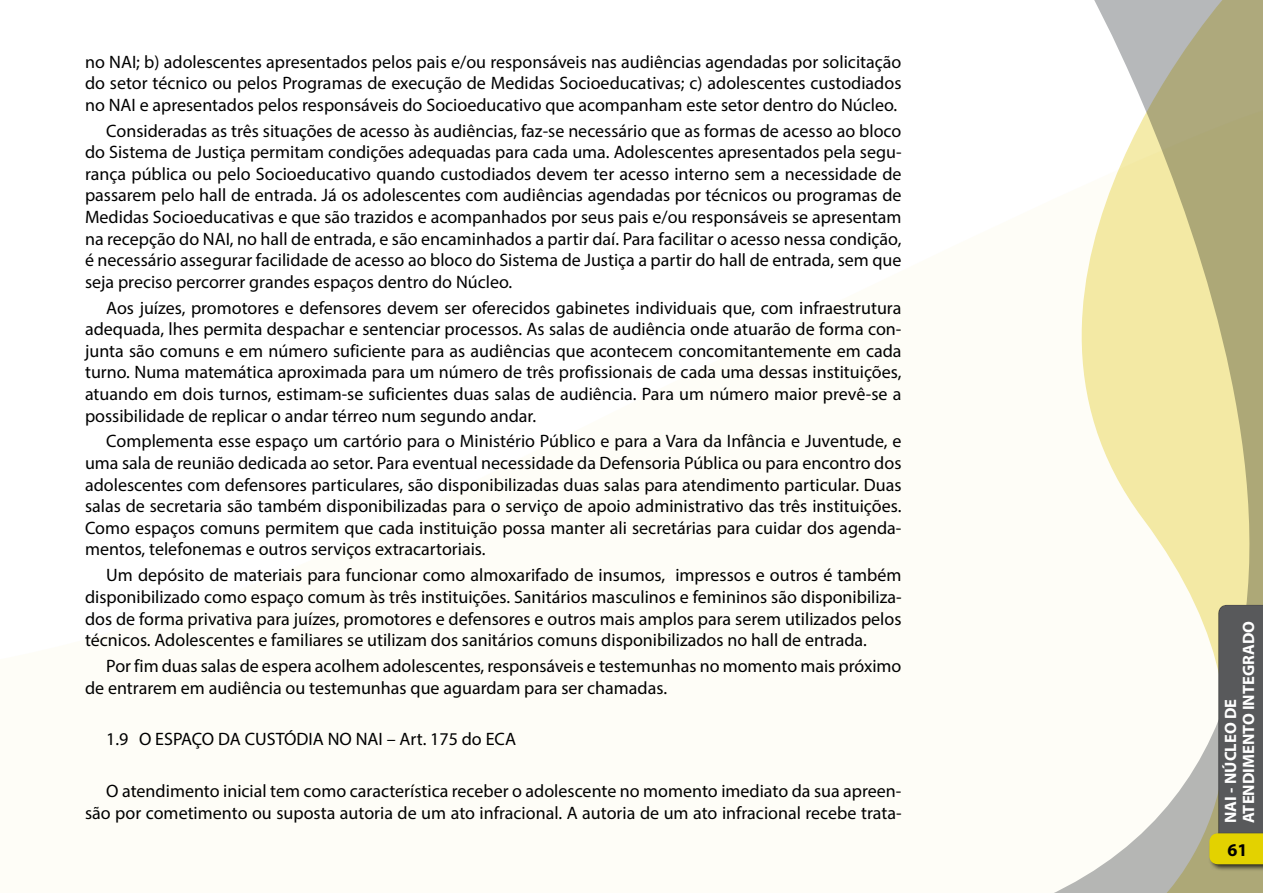
<style>
.page{position:relative;width:1263px;height:893px;background:#fff}
.page>*{position:absolute;margin:0;border:0;box-sizing:border-box;transform-origin:0 0}
.t1{font:18px/21.6px "Myriad Pro";color:#000;text-align:justify}
.t2{font:700 18px "Myriad Pro";color:#000}
.t3{font:700 16.5px/18px "Myriad Pro";color:#fff}
</style>
<div class="page">
<svg style="left:1054px;top:0;width:209px;height:893px"></svg>
<div style="left:1208px;top:832px;width:55px;height:40px;background:#000;opacity:.75"></div>
<svg style="left:1209px;top:605px;width:54px;height:259px;background:#7c7b60"></svg>
<p class="t1" style="left:85px;top:50px;width:818px">no NAI; b) adolescentes apresentados pelos pais e/ou responsáveis nas audiências agendadas por solicitação do setor técnico ou pelos Programas de execução de Medidas Socioeducativas; c) adolescentes custodiados no NAI e apresentados pelos responsáveis do Socioeducativo que acompanham este setor dentro do Núcleo.</p>
<p class="t1" style="left:85px;top:119px;width:818px;text-indent:21px">Consideradas as três situações de acesso às audiências, faz-se necessário que as formas de acesso ao bloco do Sistema de Justiça permitam condições adequadas para cada uma. Adolescentes apresentados pela segu&shy;rança pública ou pelo Socioeducativo quando custodiados devem ter acesso interno sem a necessidade de passarem pelo hall de entrada. Já os adolescentes com audiências agendadas por técnicos ou programas de Medidas Socioeducativas e que são trazidos e acompanhados por seus pais e/ou responsáveis se apresentam na recepção do NAI, no hall de entrada, e são encaminhados a partir daí. Para facilitar o acesso nessa condição, é necessário assegurar facilidade de acesso ao bloco do Sistema de Justiça a partir do hall de entrada, sem que seja preciso percorrer grandes espaços dentro do Núcleo.</p>
<p class="t1" style="left:85px;top:296px;width:818px;text-indent:21px">Aos juízes, promotores e defensores devem ser oferecidos gabinetes individuais que, com infraestrutura adequada, lhes permita despachar e sentenciar processos. As salas de audiência onde atuarão de forma con&shy;junta são comuns e em número suficiente para as audiências que acontecem concomitantemente em cada turno. Numa matemática aproximada para um número de três profissionais de cada uma dessas instituições, atuando em dois turnos, estimam-se suficientes duas salas de audiência. Para um número maior prevê-se a possibilidade de replicar o andar térreo num segundo andar.</p>
<p class="t1" style="left:85px;top:430px;width:818px;text-indent:21px">Complementa esse espaço um cartório para o Ministério Público e para a Vara da Infância e Juventude, e uma sala de reunião dedicada ao setor. Para eventual necessidade da Defensoria Pública ou para encontro dos adolescentes com defensores particulares, são disponibilizadas duas salas para atendimento particular. Duas salas de secretaria são também disponibilizadas para o serviço de apoio administrativo das três instituições.<br>Como espaços comuns permitem que cada instituição possa manter ali secretárias para cuidar dos agenda&shy;mentos, telefonemas e outros serviços extracartoriais.</p>
<p class="t1" style="left:85px;top:564px;width:818px;text-indent:21px">Um depósito de materiais para funcionar como almoxarifado de insumos, impressos e outros é também disponibilizado como espaço comum às três instituições. Sanitários masculinos e femininos são disponibiliza&shy;dos de forma privativa para juízes, promotores e defensores e outros mais amplos para serem utilizados pelos técnicos. Adolescentes e familiares se utilizam dos sanitários comuns disponibilizados no hall de entrada.</p>
<p class="t1" style="left:85px;top:655px;width:818px;text-indent:21px">Por fim duas salas de espera acolhem adolescentes, responsáveis e testemunhas no momento mais próximo de entrarem em audiência ou testemunhas que aguardam para ser chamadas.</p>
<p class="t1" style="left:106px;top:728px;width:411px">1.9 O ESPAÇO DA CUSTÓDIA NO NAI – Art. 175 do ECA</p>
<p class="t1" style="left:85px;top:780px;width:818px;text-align:right">O atendimento inicial tem como característica receber o adolescente no momento imediato da sua apreen&shy;são por cometimento ou suposta autoria de um ato infracional. A autoria de um ato infracional recebe trata-</p>
<p class="t3" style="left:1221px;top:823px;width:204px;rotate:-90deg">NAI - NÚCLEO DE<br>ATENDIMENTO INTEGRADO</p>
<p class="t2" style="left:1227px;top:838px;width:21px">61</p>
</div>
